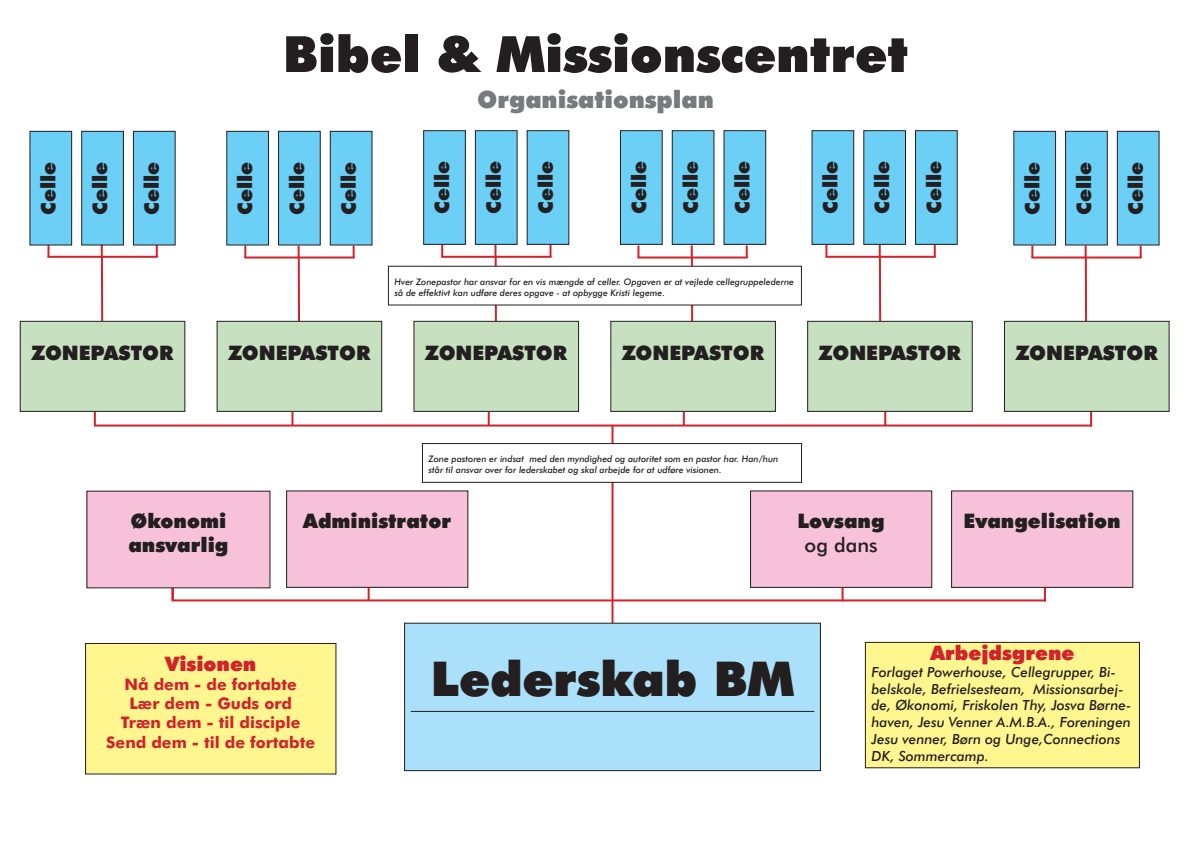
<style>
.page{position:relative;width:1191px;height:842px;background:#fff}
.page>*{position:absolute;margin:0;border:0;box-sizing:border-box;transform-origin:0 0}
.STOR_TEKST{font:900 50px "Futura BT";color:#231f20}
.STOR_TEKST-2{font:900 48px "Futura BT";color:#231f20}
.STOR_TEKST-3{font:900 24px "Futura BT";color:#787a7d}
.STOR_TEKST-4{font:900 20px "Futura BT";color:#231f20}
.STOR_TEKST-5{font:900 20px "Futura BT";color:#d1232a}
.LILLE_TEKST{font:500 20px "Futura BT";color:#231f20}
.LILLE_TEKST-2{font:700 16px "Futura BT";color:#d1232a}
.LILLE_TEKST-3{font:italic 500 14px/16.8px "Futura BT";color:#231f20}
.LILLE_TEKST-4{font:italic 500 9px/10.8px "Futura BT";color:#231f20}
</style>
<div class="page">
<hr style="left:173px;top:599px;width:872px;height:3px;background:#d1232a">
<hr style="left:171px;top:582px;width:3px;height:19px;background:#d1232a">
<hr style="left:825px;top:256px;width:110px;height:2px;background:#d1232a">
<hr style="left:879px;top:257px;width:2px;height:68px;background:#d1232a">
<hr style="left:637px;top:256px;width:111px;height:2px;background:#d1232a">
<hr style="left:691px;top:257px;width:2px;height:69px;background:#d1232a">
<hr style="left:441px;top:256px;width:110px;height:2px;background:#d1232a">
<hr style="left:494px;top:257px;width:3px;height:68px;background:#d1232a">
<hr style="left:244px;top:256px;width:111px;height:2px;background:#d1232a">
<hr style="left:298px;top:257px;width:2px;height:69px;background:#d1232a">
<hr style="left:47px;top:256px;width:111px;height:2px;background:#d1232a">
<hr style="left:101px;top:257px;width:2px;height:68px;background:#d1232a">
<hr style="left:1031px;top:256px;width:110px;height:2px;background:#d1232a">
<hr style="left:1084px;top:257px;width:3px;height:69px;background:#d1232a">
<hr style="left:94px;top:424px;width:998px;height:2px;background:#d1232a">
<hr style="left:611px;top:425px;width:2px;height:202px;background:#d1232a">
<div style="left:404px;top:622px;width:417px;height:150px;background:#aae0f9"></div>
<svg style="left:286px;top:490px;width:183px;height:110px;background:#f1c2d6"></svg>
<div style="left:86px;top:490px;width:185px;height:99px;background:#f7c1d9"></div>
<div style="left:864px;top:641px;width:276px;height:128px;background:#fff690"></div>
<div style="left:85px;top:643px;width:252px;height:132px;background:#fff690"></div>
<svg style="left:19px;top:320px;width:167px;height:105px;background:#c9ddc2"></svg>
<svg style="left:216px;top:320px;width:167px;height:105px;background:#c9ddc1"></svg>
<svg style="left:413px;top:320px;width:166px;height:105px;background:#cadec2"></svg>
<svg style="left:610px;top:320px;width:166px;height:105px;background:#c9ddc2"></svg>
<svg style="left:806px;top:320px;width:167px;height:105px;background:#c9ddc1"></svg>
<svg style="left:1003px;top:320px;width:167px;height:106px;background:#cadcc1"></svg>
<svg style="left:421px;top:443px;width:381px;height:40px"></svg>
<svg style="left:387px;top:265px;width:415px;height:41px"></svg>
<svg style="left:29px;top:130px;width:44px;height:127px;background:#78c8e9"></svg>
<svg style="left:81px;top:130px;width:43px;height:126px;background:#74c8e9"></svg>
<svg style="left:132px;top:130px;width:44px;height:127px;background:#78c8e9"></svg>
<svg style="left:226px;top:130px;width:43px;height:127px;background:#75c8e9"></svg>
<svg style="left:277px;top:130px;width:44px;height:127px;background:#78c9e9"></svg>
<svg style="left:329px;top:130px;width:44px;height:127px;background:#78c9e9"></svg>
<svg style="left:423px;top:130px;width:43px;height:127px;background:#75c7e8"></svg>
<svg style="left:474px;top:130px;width:44px;height:126px;background:#77c9e9"></svg>
<svg style="left:526px;top:130px;width:44px;height:127px;background:#78c8e9"></svg>
<svg style="left:620px;top:130px;width:43px;height:127px;background:#75c8e9"></svg>
<svg style="left:671px;top:130px;width:44px;height:127px;background:#78c9e9"></svg>
<svg style="left:723px;top:130px;width:43px;height:127px;background:#76c9ea"></svg>
<svg style="left:811px;top:130px;width:43px;height:127px;background:#76c8e9"></svg>
<svg style="left:862px;top:130px;width:44px;height:126px;background:#77c9e9"></svg>
<svg style="left:914px;top:130px;width:44px;height:127px;background:#78c9e9"></svg>
<svg style="left:1013px;top:130px;width:43px;height:127px;background:#76c8e9"></svg>
<svg style="left:1064px;top:130px;width:44px;height:127px;background:#78c9e9"></svg>
<svg style="left:1116px;top:130px;width:44px;height:127px;background:#78c9e9"></svg>
<svg style="left:749px;top:490px;width:183px;height:110px;background:#f2c2d7"></svg>
<svg style="left:950px;top:490px;width:183px;height:111px;background:#f2c2d7"></svg>
<p class="STOR_TEKST" style="left:283px;top:24px;width:627px">Bibel &amp; Missionscentret</p>
<p class="STOR_TEKST-3" style="left:477px;top:85px;width:238px">Organisationsplan</p>
<p class="STOR_TEKST-4" style="left:36px;top:215px;width:55px;rotate:-90deg">Celle</p>
<p class="STOR_TEKST-4" style="left:88px;top:215px;width:55px;rotate:-90deg">Celle</p>
<p class="STOR_TEKST-4" style="left:140px;top:215px;width:55px;rotate:-90deg">Celle</p>
<p class="STOR_TEKST-4" style="left:233px;top:215px;width:55px;rotate:-90deg">Celle</p>
<p class="STOR_TEKST-4" style="left:285px;top:215px;width:55px;rotate:-90deg">Celle</p>
<p class="STOR_TEKST-4" style="left:336px;top:215px;width:55px;rotate:-90deg">Celle</p>
<p class="STOR_TEKST-4" style="left:430px;top:214px;width:55px;rotate:-90deg">Celle</p>
<p class="STOR_TEKST-4" style="left:481px;top:214px;width:55px;rotate:-90deg">Celle</p>
<p class="STOR_TEKST-4" style="left:533px;top:214px;width:55px;rotate:-90deg">Celle</p>
<p class="STOR_TEKST-4" style="left:626px;top:214px;width:55px;rotate:-90deg">Celle</p>
<p class="STOR_TEKST-4" style="left:678px;top:214px;width:55px;rotate:-90deg">Celle</p>
<p class="STOR_TEKST-4" style="left:730px;top:214px;width:55px;rotate:-90deg">Celle</p>
<p class="STOR_TEKST-4" style="left:818px;top:214px;width:55px;rotate:-90deg">Celle</p>
<p class="STOR_TEKST-4" style="left:870px;top:214px;width:55px;rotate:-90deg">Celle</p>
<p class="STOR_TEKST-4" style="left:921px;top:214px;width:55px;rotate:-90deg">Celle</p>
<p class="STOR_TEKST-4" style="left:1020px;top:215px;width:55px;rotate:-90deg">Celle</p>
<p class="STOR_TEKST-4" style="left:1071px;top:215px;width:55px;rotate:-90deg">Celle</p>
<p class="STOR_TEKST-4" style="left:1123px;top:215px;width:55px;rotate:-90deg">Celle</p>
<p class="LILLE_TEKST-4" style="left:394px;top:276px;width:401px">Hver Zonepastor har ansvar for en vis mængde af celler. Opgaven er at vejlede cellegruppelederne så de effektivt kan udføre deres opgave - at opbygge Kristi legeme.</p>
<p class="STOR_TEKST-4" style="left:32px;top:341px;width:143px">ZONEPASTOR</p>
<p class="STOR_TEKST-4" style="left:228px;top:341px;width:143px">ZONEPASTOR</p>
<p class="STOR_TEKST-4" style="left:425px;top:341px;width:143px">ZONEPASTOR</p>
<p class="STOR_TEKST-4" style="left:622px;top:341px;width:143px">ZONEPASTOR</p>
<p class="STOR_TEKST-4" style="left:819px;top:341px;width:143px">ZONEPASTOR</p>
<p class="STOR_TEKST-4" style="left:1015px;top:341px;width:143px">ZONEPASTOR</p>
<p class="LILLE_TEKST-4" style="left:428px;top:453px;width:351px">Zone pastoren er indsat med den myndighed og autoritet som en pastor har. Han/hun står til ansvar over for lederskabet og skal arbejde for at udføre visionen.</p>
<p class="STOR_TEKST-4" style="left:130px;top:509px;width:97px">Økonomi</p>
<p class="STOR_TEKST-4" style="left:303px;top:509px;width:149px">Administrator</p>
<p class="STOR_TEKST-4" style="left:128px;top:533px;width:102px">ansvarlig</p>
<p class="STOR_TEKST-4" style="left:797px;top:509px;width:89px">Lovsang</p>
<p class="LILLE_TEKST" style="left:804px;top:533px;width:74px">og dans</p>
<p class="STOR_TEKST-4" style="left:963px;top:509px;width:159px">Evangelisation</p>
<p class="STOR_TEKST-5" style="left:165px;top:651px;width:93px">Visionen</p>
<p class="LILLE_TEKST-2" style="left:124px;top:674px;width:174px">Nå dem - de fortabte</p>
<p class="LILLE_TEKST-2" style="left:129px;top:694px;width:164px">Lær dem - Guds ord</p>
<p class="LILLE_TEKST-2" style="left:121px;top:713px;width:181px">Træn dem - til disciple</p>
<p class="LILLE_TEKST-2" style="left:106px;top:732px;width:210px">Send dem - til de fortabte</p>
<p class="STOR_TEKST-2" style="left:431px;top:650px;width:365px">Lederskab BM</p>
<p class="STOR_TEKST-5" style="left:930px;top:641px;width:146px">Arbejdsgrene</p>
<p class="LILLE_TEKST-3" style="left:871px;top:663px;width:261px">Forlaget Powerhouse, Cellegrupper, Bi&shy;belskole, Befrielsesteam, Missionsarbej&shy;de, Økonomi, Friskolen Thy, Josva Børne&shy;haven, Jesu Venner A.M.B.A., Foreningen Jesu venner, Børn og Unge,Connections DK, Sommercamp.</p>
</div>
